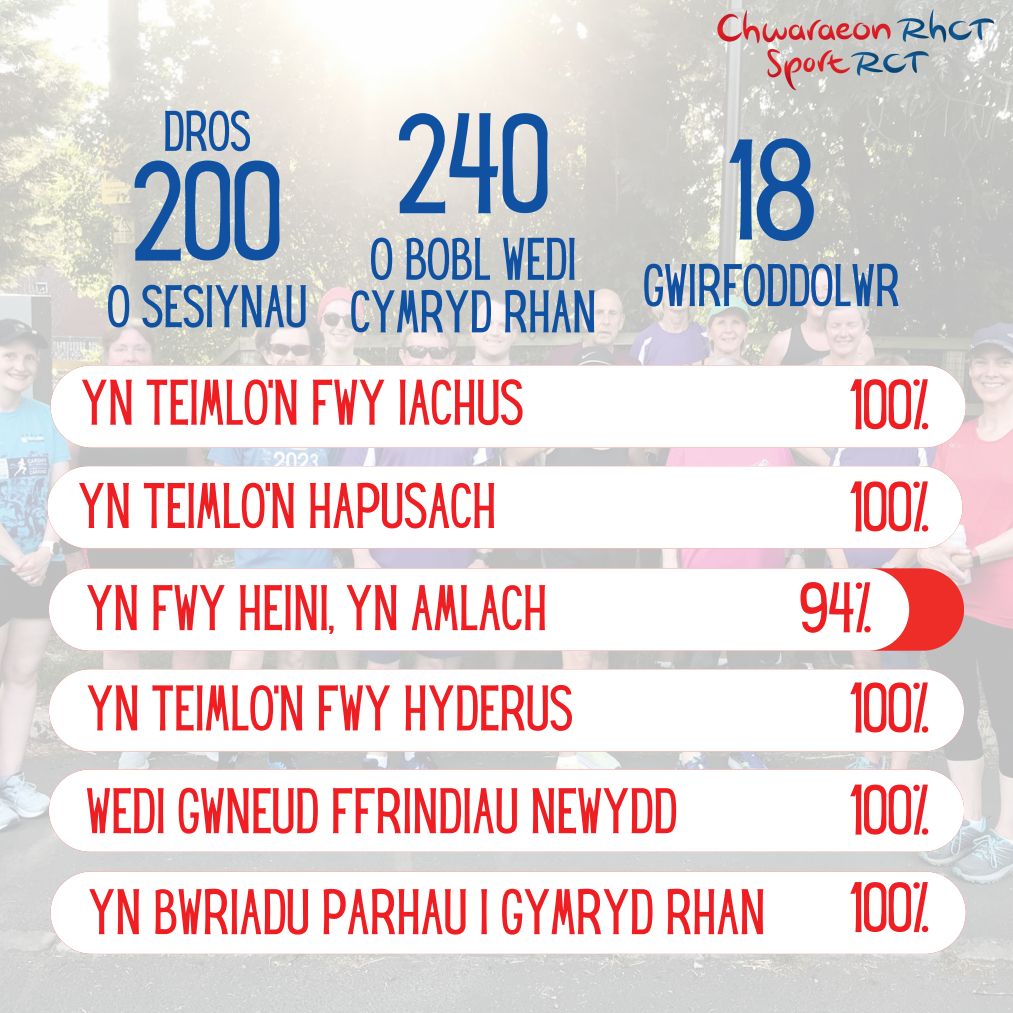
<style>
.page{position:relative;width:1013px;height:1013px;background:#fff}
.page>*{position:absolute;margin:0;border:0;box-sizing:border-box;transform-origin:0 0}
.t1{font:125px "Hey Gotcha";color:#1052a1}
.t2{font:62.5px/100.1px "Hey Gotcha";color:#ee1e23}
.t3{font:56.25px/102.8px "Hey Gotcha";color:#ee1e23}
.t4{font:52.5px/52.5px "Hey Gotcha";color:#1052a1;text-align:center}
.t5{font:50px "Hey Gotcha";color:#1052a1}
</style>
<div class="page">
<img style="left:0;top:0;width:1012px;height:1012px">
<img style="left:693px;top:2px;width:319px;height:99px">
<div style="left:49px;top:568px;width:915px;height:82px;background:#ee2c28;border-radius:41px"></div>
<div style="left:49px;top:568px;width:860px;height:82px;background:#fff;border-radius:41px"></div>
<div style="left:49px;top:669px;width:915px;height:82px;background:#fff;border-radius:41px"></div>
<div style="left:49px;top:769px;width:915px;height:82px;background:#fff;border-radius:41px"></div>
<div style="left:51px;top:871px;width:914px;height:82px;background:#fff;border-radius:41px"></div>
<div style="left:51px;top:365px;width:914px;height:82px;background:#fff;border-radius:41px"></div>
<div style="left:47px;top:466px;width:915px;height:82px;background:#fff;border-radius:41px"></div>
<p class="t5" style="left:163px;top:101px;width:89px">DROS</p>
<h1 class="t1" style="left:132px;top:136px;width:151px">200</h1>
<p class="t4" style="left:107px;top:280px;width:201px">O SESIYNAU</p>
<h1 class="t1" style="left:397px;top:89px;width:154px">240</h1>
<p class="t4" style="left:350px;top:233px;width:247px">O BOBL WEDI<br>CYMRYD RHAN</p>
<h1 class="t1" style="left:727px;top:115px;width:90px">18</h1>
<p class="t4" style="left:643px;top:259px;width:258px">GWIRFODDOLWR</p>
<p class="t3" style="left:81px;top:351px;width:444px">YN TEIMLO'N FWY IACHUS</p>
<p class="t2" style="left:849px;top:355px;width:82px">100%</p>
<p class="t3" style="left:78px;top:455px;width:420px">YN TEIMLO'N HAPUSACH</p>
<p class="t2" style="left:849px;top:457px;width:82px">100%</p>
<p class="t3" style="left:86px;top:557px;width:463px">YN FWY HEINI, YN AMLACH</p>
<p class="t3" style="left:86px;top:657px;width:592px">YN TEIMLO'N FWY HYDERUS<br>WEDI GWNEUD FFRINDIAU NEWYDD</p>
<p class="t3" style="left:88px;top:861px;width:678px">YN BWRIADU PARHAU I GYMRYD RHAN</p>
<p class="t2" style="left:849px;top:558px;width:82px;text-indent:-50px">94%<br>100%</p>
<p class="t2" style="left:849px;top:760px;width:82px">100%</p>
<p class="t2" style="left:849px;top:857px;width:82px">100%</p>
</div>
